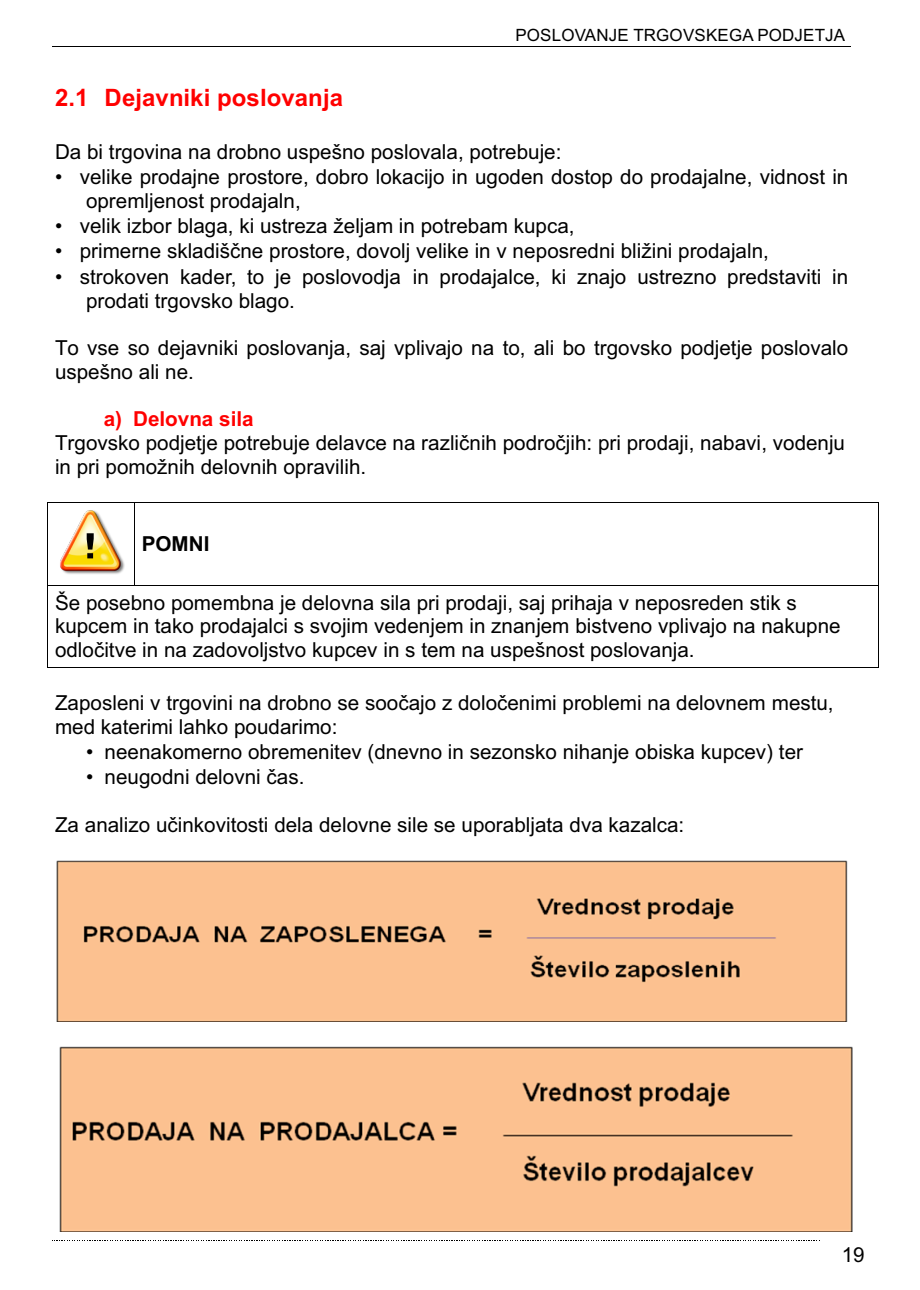
<style>
.page{position:relative;width:920px;height:1290px;background:#fff}
.page>*{position:absolute;margin:0;border:0;box-sizing:border-box;transform-origin:0 0}
.t1{font:700 24px "Arial";letter-spacing:.005em;color:#f00}
.t2{font:20.7px/23.5px "Arial";color:#000}
.t3{font:700 20.7px "Arial";color:#f00}
.t4{font:700 20.7px "Arial";color:#000}
.t5{font:16.95px "Arial";letter-spacing:.01em;color:#000}
</style>
<div class="page">
<hr style="left:53px;top:46px;width:798px;height:1px;background:#000">
<svg style="left:54px;top:1240px;width:766px;height:1px"></svg>
<img style="left:60px;top:510px;width:65px;height:64px">
<hr style="left:48px;top:502px;width:86px;height:1px;background:#000">
<hr style="left:135px;top:502px;width:743px;height:1px;background:#000">
<hr style="left:47px;top:508px;width:1px;height:77px;background:#000">
<hr style="left:134px;top:508px;width:1px;height:77px;background:#000">
<hr style="left:878px;top:508px;width:1px;height:77px;background:#000">
<hr style="left:48px;top:585px;width:86px;height:1px;background:#000">
<hr style="left:135px;top:585px;width:743px;height:1px;background:#000">
<hr style="left:47px;top:591px;width:1px;height:76px;background:#000">
<hr style="left:48px;top:667px;width:830px;height:1px;background:#000">
<hr style="left:878px;top:591px;width:1px;height:76px;background:#000">
<img style="left:59px;top:1046px;width:794px;height:185px">
<img style="left:56px;top:861px;width:791px;height:160px">
<p class="t5" style="left:515px;top:28px;width:331px">POSLOVANJE TRGOVSKEGA PODJETJA</p>
<p class="t1" style="left:55px;top:88px;width:290px">2.1 Dejavniki poslovanja</p>
<p class="t2" style="left:55px;top:142px;width:508px">Da bi trgovina na drobno uspešno poslovala, potrebuje:</p>
<p class="t2" style="left:86px;top:167px;width:764px;text-indent:-31px">• velike prodajne prostore, dobro lokacijo in ugoden dostop do prodajalne, vidnost in opremljenost prodajaln,</p>
<p class="t2" style="left:55px;top:216px;width:521px">• velik izbor blaga, ki ustreza željam in potrebam kupca,</p>
<p class="t2" style="left:55px;top:241px;width:715px">• primerne skladiščne prostore, dovolj velike in v neposredni bližini prodajaln,</p>
<p class="t2" style="left:86px;top:266px;width:764px;line-height:24px;text-indent:-31px">• strokoven kader, to je poslovodja in prodajalce, ki znajo ustrezno predstaviti in prodati trgovsko blago.</p>
<p class="t2" style="left:55px;top:338px;width:795px">To vse so dejavniki poslovanja, saj vplivajo na to, ali bo trgovsko podjetje poslovalo uspešno ali ne.</p>
<p class="t3" style="left:104px;top:411px;width:151px">a) Delovna sila</p>
<p class="t2" style="left:55px;top:432px;width:792px;line-height:24px">Trgovsko podjetje potrebuje delavce na različnih področjih: pri prodaji, nabavi, vodenju in pri pomožnih delovnih opravilih.</p>
<p class="t4" style="left:142px;top:535px;width:69px">POMNI</p>
<p class="t2" style="left:55px;top:592px;width:787px">Še posebno pomembna je delovna sila pri prodaji, saj prihaja v neposreden stik s kupcem in tako prodajalci s svojim vedenjem in znanjem bistveno vplivajo na nakupne odločitve in na zadovoljstvo kupcev in s tem na uspešnost poslovanja.</p>
<p class="t2" style="left:55px;top:693px;width:780px">Zaposleni v trgovini na drobno se soočajo z določenimi problemi na delovnem mestu, med katerimi lahko poudarimo:</p>
<p class="t2" style="left:86px;top:742px;width:718px">• neenakomerno obremenitev (dnevno in sezonsko nihanje obiska kupcev) ter</p>
<p class="t2" style="left:86px;top:767px;width:220px">• neugodni delovni čas.</p>
<p class="t2" style="left:55px;top:815px;width:631px">Za analizo učinkovitosti dela delovne sile se uporabljata dva kazalca:</p>
<p class="t2" style="left:842px;top:1244px;width:24px">19</p>
</div>
